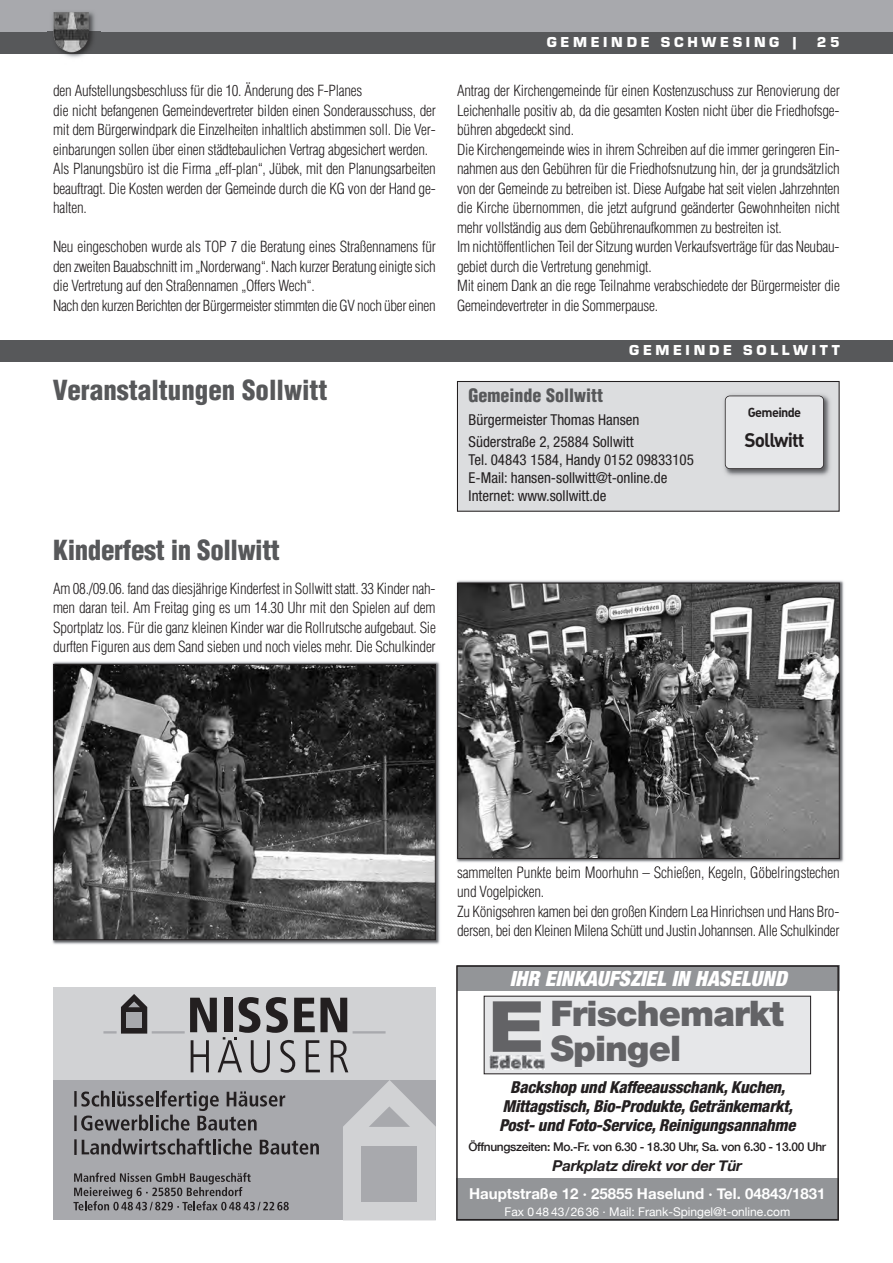
<style>
.page{position:relative;width:893px;height:1263px;background:#fff}
.page>*{position:absolute;margin:0;border:0;box-sizing:border-box;transform-origin:0 0}
.t1{font:900 35.4px/35.4px "Helvetica Neue";letter-spacing:-.025em;color:#636366}
.t2{font:900 condensed 27px "Helvetica";color:#57585a}
.t3{font:italic 900 condensed 21px "Helvetica Neue";letter-spacing:.005em;color:#fff}
.t4{font:19.5px "DIN Bold Alternate";letter-spacing:-.05em;color:#231f20}
.t5{font:900 condensed 18px "Helvetica";color:#57585a}
.t6{font:italic 800 condensed 16.5px/18.8px "Helvetica Neue";letter-spacing:-.01em;color:#231f20;text-align:center}
.t7{font:300 condensed 15px/19.5px "Helvetica";letter-spacing:-.015em;color:#231f20}
.t8{font:condensed 15px/18px "Helvetica Neue";color:#231f20}
.t9{font:700 15px "Helvetica Neue";color:#fff}
.t10{font:15px "Eurostile T Blac";letter-spacing:.25em;color:#fff}
.t11{font:italic 700 15px "Helvetica Neue";letter-spacing:-.015em;color:#231f20}
.t12{font:12.9px "DIN Bold Alternate";letter-spacing:-.05em;color:#231f20}
.t13{font:500 12px "Helvetica Neue";letter-spacing:-.03em;color:#231f20}
.t14{font:12px "Helvetica Neue";color:#fff}
</style>
<div class="page">
<div style="left:0;top:0;width:893px;height:43px;background:#a8a9ad"></div>
<div style="left:53px;top:986px;width:383px;height:140px;background:#d1d2d4"></div>
<div style="left:53px;top:1080px;width:383px;height:140px;background:#a8a9ad"></div>
<svg style="left:343px;top:1080px;width:93px;height:140px"></svg>
<div style="left:362px;top:1146px;width:55px;height:55px;background:#a8a9ad"></div>
<hr style="left:353px;top:1031px;width:33px;height:2px;background:#a8a9ad">
<hr style="left:152px;top:1031px;width:33px;height:2px;background:#a8a9ad">
<svg style="left:103px;top:994px;width:44px;height:39px"></svg>
<svg style="left:190px;top:997px;width:158px;height:76px"></svg>
<svg style="left:81px;top:1090px;width:204px;height:40px"></svg>
<svg style="left:82px;top:1138px;width:170px;height:16px"></svg>
<svg style="left:260px;top:1140px;width:59px;height:14px"></svg>
<svg style="left:73px;top:1173px;width:216px;height:37px"></svg>
<hr style="left:74px;top:1139px;width:3px;height:16px;background:#231f20">
<hr style="left:74px;top:1115px;width:3px;height:16px;background:#231f20">
<hr style="left:74px;top:1091px;width:3px;height:16px;background:#231f20">
<div style="left:0;top:32px;width:893px;height:21px;background:#57585a"></div>
<div style="left:0;top:340px;width:893px;height:21px;background:#57585a"></div>
<img style="left:48px;top:12px;width:52px;height:46px">
<img style="left:53px;top:12px;width:36px;height:33px">
<div style="left:457px;top:381px;width:382px;height:130px;background:#dcdddf"></div>
<div style="left:457px;top:381px;width:383px;height:131px;border:1px solid #231f20"></div>
<img style="left:724px;top:394px;width:106px;height:82px">
<div style="left:725px;top:396px;width:99px;height:73px;background:#e6e7e9;border-radius:5px"></div>
<div style="left:725px;top:396px;width:99px;height:73px;border:2px solid #231f20;border-radius:5px"></div>
<img style="left:456px;top:580px;width:388px;height:287px">
<img style="left:494px;top:866px;width:57px;height:1px">
<img style="left:459px;top:585px;width:379px;height:272px">
<div style="left:457px;top:583px;width:383px;height:276px;border:1px solid #231f20"></div>
<img style="left:52px;top:661px;width:388px;height:284px">
<img style="left:55px;top:666px;width:379px;height:272px">
<div style="left:53px;top:664px;width:383px;height:276px;border:1px solid #231f20"></div>
<div style="left:457px;top:965px;width:383px;height:25px;background:#939598"></div>
<div style="left:456px;top:1178px;width:383px;height:42px;background:#939598"></div>
<div style="left:456px;top:965px;width:383px;height:255px;border:2px solid #231f20"></div>
<div style="left:484px;top:996px;width:327px;height:78px;background:#e6e7e9"></div>
<img style="left:493px;top:1001px;width:48px;height:51px">
<img style="left:489px;top:1055px;width:56px;height:15px">
<p class="t7" style="left:53px;top:81px;width:384px">den Aufstellungsbeschluss für die 10. Änderung des F-Planes<br>die nicht befangenen Gemeindevertreter bilden einen Sonderausschuss, der mit dem Bürgerwindpark die Einzelheiten inhaltlich abstimmen soll. Die Ver&shy;einbarungen sollen über einen städtebaulichen Vertrag abgesichert werden.<br>Als Planungsbüro ist die Firma „eff-plan“, Jübek, mit den Planungsarbeiten beauftragt. Die Kosten werden der Gemeinde durch die KG von der Hand ge&shy;halten.</p>
<p class="t7" style="left:53px;top:237px;width:384px">Neu eingeschoben wurde als TOP 7 die Beratung eines Straßennamens für den zweiten Bauabschnitt im „Norderwang“. Nach kurzer Beratung einigte sich die Vertretung auf den Straßennamen „Offers Wech“.<br>Nach den kurzen Berichten der Bürgermeister stimmten die GV noch über einen</p>
<h2 class="t2" style="left:53px;top:375px;width:276px">Veranstaltungen Sollwitt</h2>
<h2 class="t2" style="left:53px;top:535px;width:228px">Kinderfest in Sollwitt</h2>
<p class="t7" style="left:53px;top:579px;width:384px;text-align:justify">Am 08./09.06. fand das diesjährige Kinderfest in Sollwitt statt. 33 Kinder nah&shy;men daran teil. Am Freitag ging es um 14.30 Uhr mit den Spielen auf dem Sportplatz los. Für die ganz kleinen Kinder war die Rollrutsche aufgebaut. Sie durften Figuren aus dem Sand sieben und noch vieles mehr. Die Schulkinder</p>
<p class="t10" style="left:547px;top:33px;width:253px">GEMEINDE SCHWESING |</p>
<p class="t10" style="left:817px;top:33px;width:24px">25</p>
<p class="t7" style="left:457px;top:81px;width:384px">Antrag der Kirchengemeinde für einen Kostenzuschuss zur Renovierung der Leichenhalle positiv ab, da die gesamten Kosten nicht über die Friedhofsge&shy;bühren abgedeckt sind.<br>Die Kirchengemeinde wies in ihrem Schreiben auf die immer geringeren Ein&shy;nahmen aus den Gebühren für die Friedhofsnutzung hin, der ja grundsätzlich von der Gemeinde zu betreiben ist. Diese Aufgabe hat seit vielen Jahrzehnten die Kirche übernommen, die jetzt aufgrund geänderter Gewohnheiten nicht mehr vollständig aus dem Gebührenaufkommen zu bestreiten ist.<br>Im nichtöffentlichen Teil der Sitzung wurden Verkaufsverträge für das Neubau&shy;gebiet durch die Vertretung genehmigt.<br>Mit einem Dank an die rege Teilnahme verabschiedete der Bürgermeister die Gemeindevertreter in die Sommerpause.</p>
<p class="t10" style="left:629px;top:341px;width:212px">GEMEINDE SOLLWITT</p>
<p class="t5" style="left:469px;top:385px;width:136px">Gemeinde Sollwitt</p>
<p class="t8" style="left:469px;top:409px;width:172px;line-height:22.5px">Bürgermeister Thomas Hansen<br>Süderstraße 2, 25884 Sollwitt</p>
<p class="t8" style="left:469px;top:452px;width:227px">Tel. 04843 1584, Handy 0152 09833105<br>E-Mail: hansen-sollwitt@t-online.de<br>Internet: www.sollwitt.de</p>
<p class="t12" style="left:748px;top:405px;width:55px">Gemeinde</p>
<h3 class="t4" style="left:744px;top:429px;width:61px">Sollwitt</h3>
<p class="t7" style="left:457px;top:863px;width:384px">sammelten Punkte beim Moorhuhn – Schießen, Kegeln, Göbelringstechen und Vogelpicken.<br>Zu Königsehren kamen bei den großen Kindern Lea Hinrichsen und Hans Bro&shy;dersen, bei den Kleinen Milena Schütt und Justin Johannsen. Alle Schulkinder</p>
<h3 class="t3" style="left:510px;top:971px;width:279px">IHR EINKAUFSZIEL IN HASELUND</h3>
<h1 class="t1" style="left:550px;top:998px;width:235px">Frischemarkt<br>Spingel</h1>
<p class="t6" style="left:499px;top:1079px;width:298px">Backshop und Kaffeeausschank, Kuchen,<br>Mittagstisch, Bio-Produkte, Getränkemarkt,<br>Post- und Foto-Service, Reinigungsannahme</p>
<p class="t13" style="left:469px;top:1139px;width:359px">Öffnungszeiten: Mo.-Fr. von 6.30 - 18.30 Uhr, Sa. von 6.30 - 13.00 Uhr</p>
<p class="t11" style="left:553px;top:1157px;width:191px">Parkplatz direkt vor der Tür</p>
<p class="t9" style="left:469px;top:1184px;width:358px">Hauptstraße 12 · 25855 Haselund · Tel. 04843/1831</p>
<p class="t14" style="left:504px;top:1204px;width:287px">Fax 0 48 43/26 36 · Mail: Frank-Spingel@t-online.com</p>
</div>
